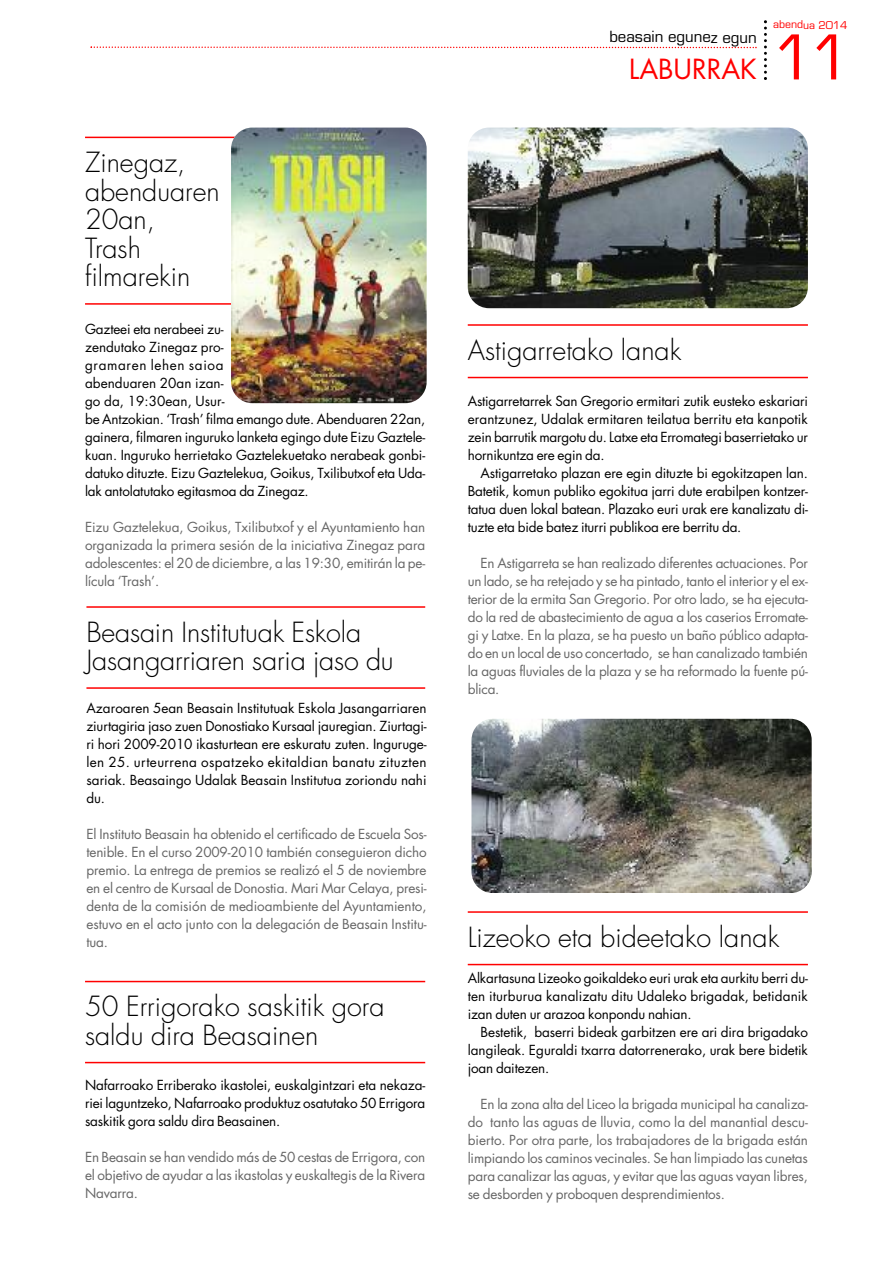
<style>
.page{position:relative;width:893px;height:1263px;background:#fff}
.page>*{position:absolute;margin:0;border:0;box-sizing:border-box;transform-origin:0 0}
.t1{font:60px "Eurostile";color:#f00}
.t2{font:300 27px/28.5px "Futura";color:#000}
.t3{font:27px "Futura";color:#f00}
.t4{font:15px "Eurostile";color:#000}
.t5{font:13.5px/18px "Futura";letter-spacing:-.01em;color:#000;text-align:justify}
.t6{font:13.5px/18px "Futura";letter-spacing:-.01em;color:#666;text-align:justify}
.t7{font:10.5px "Eurostile";letter-spacing:-.005em;color:#f00}
</style>
<div class="page">
<hr style="left:85px;top:981px;width:340px;height:1px;background:#f00">
<hr style="left:85px;top:1062px;width:340px;height:1px;background:#f00">
<hr style="left:468px;top:324px;width:340px;height:2px;background:#f00">
<hr style="left:468px;top:377px;width:340px;height:1px;background:#f00">
<hr style="left:86px;top:606px;width:339px;height:2px;background:#f00">
<hr style="left:86px;top:687px;width:339px;height:2px;background:#f00">
<img style="left:468px;top:128px;width:340px;height:180px;border-radius:21px">
<img style="left:471px;top:719px;width:341px;height:174px;border-radius:21px">
<hr style="left:468px;top:911px;width:340px;height:2px;background:#f00">
<hr style="left:468px;top:964px;width:340px;height:1px;background:#f00">
<svg style="left:91px;top:46px;width:666px;height:2px"></svg>
<svg style="left:764px;top:20px;width:3px;height:60px"></svg>
<hr style="left:85px;top:137px;width:272px;height:1px;background:#f00">
<hr style="left:85px;top:303px;width:272px;height:2px;background:#f00">
<img style="left:231px;top:128px;width:196px;height:275px;border-radius:21px">
<h2 class="t2" style="left:85px;top:150px;width:136px">Zinegaz, abenduaren<br>20an,<br>Trash filmarekin</h2>
<p class="t5" style="left:85px;top:322px;width:342px;text-align:left">Gazteei eta nerabeei zu-<br>zendutako Zinegaz pro-<br>gramaren lehen saioa<br>abenduaren 20an izan-<br>go da, 19:30ean, Usur-<br>be Antzokian. ‘Trash’ filma emango dute. Abenduaren 22an, gainera, filmaren inguruko lanketa egingo dute Eizu Gaztele&shy;kuan. Inguruko herrietako Gaztelekuetako nerabeak gonbi&shy;datuko dituzte. Eizu Gaztelekua, Goikus, Txilibutxof eta Uda&shy;lak antolatutako egitasmoa da Zinegaz.</p>
<p class="t6" style="left:85px;top:520px;width:342px">Eizu Gaztelekua, Goikus, Txilibutxof y el Ayuntamiento han organizada la primera sesión de la iniciativa Zinegaz para adolescentes: el 20 de diciembre, a las 19:30, emitirán la pe&shy;lícula ‘Trash’.</p>
<h2 class="t2" style="left:86px;top:620px;width:309px">Beasain Institutuak Eskola<br>Jasangarriaren saria jaso du</h2>
<p class="t5" style="left:86px;top:700px;width:342px">Azaroaren 5ean Beasain Institutuak Eskola Jasangarriaren ziurtagiria jaso zuen Donostiako Kursaal jauregian. Ziurtagi&shy;ri hori 2009-2010 ikasturtean ere eskuratu zuten. Inguruge&shy;len 25. urteurrena ospatzeko ekitaldian banatu zituzten sariak. Beasaingo Udalak Beasain Institutua zoriondu nahi du.</p>
<p class="t6" style="left:86px;top:826px;width:342px">El Instituto Beasain ha obtenido el certificado de Escuela Sos&shy;tenible. En el curso 2009-2010 también conseguieron dicho premio. La entrega de premios se realizó el 5 de noviembre en el centro de Kursaal de Donostia. Mari Mar Celaya, presi&shy;denta de la comisión de medioambiente del Ayuntamiento, estuvo en el acto junto con la delegación de Beasain Institu&shy;tua.</p>
<h2 class="t2" style="left:85px;top:994px;width:301px">50 Errigorako saskitik gora saldu dira Beasainen</h2>
<p class="t5" style="left:85px;top:1077px;width:342px">Nafarroako Erriberako ikastolei, euskalgintzari eta nekaza&shy;riei laguntzeko, Nafarroako produktuz osatutako 50 Errigora saskitik gora saldu dira Beasainen.</p>
<p class="t6" style="left:85px;top:1149px;width:342px">En Beasain se han vendido más de 50 cestas de Errigora, con el objetivo de ayudar a las ikastolas y euskaltegis de la Rivera Navarra.</p>
<p class="t4" style="left:609px;top:31px;width:149px">beasain egunez egun</p>
<h2 class="t3" style="left:629px;top:57px;width:129px">LABURRAK</h2>
<p class="t7" style="left:773px;top:21px;width:76px">abendua 2014</p>
<h1 class="t1" style="left:772px;top:34px;width:80px">11</h1>
<h2 class="t2" style="left:468px;top:338px;width:215px">Astigarretako lanak</h2>
<p class="t5" style="left:468px;top:393px;width:342px">Astigarretarrek San Gregorio ermitari zutik eusteko eskariari erantzunez, Udalak ermitaren teilatua berritu eta kanpotik zein barrutik margotu du. Latxe eta Erromategi baserrietako ur hornikuntza ere egin da.</p>
<p class="t5" style="left:468px;top:465px;width:342px;text-indent:13px">Astigarretako plazan ere egin dituzte bi egokitzapen lan.<br>Batetik, komun publiko egokitua jarri dute erabilpen kontzer&shy;tatua duen lokal batean. Plazako euri urak ere kanalizatu di&shy;tuzte eta bide batez iturri publikoa ere berritu da.</p>
<p class="t6" style="left:468px;top:555px;width:342px;text-indent:13px">En Astigarreta se han realizado diferentes actuaciones. Por un lado, se ha retejado y se ha pintado, tanto el interior y el ex&shy;terior de la ermita San Gregorio. Por otro lado, se ha ejecuta&shy;do la red de abastecimiento de agua a los caserios Erromate&shy;gi y Latxe. En la plaza, se ha puesto un baño público adapta&shy;do en un local de uso concertado, se han canalizado también la aguas fluviales de la plaza y se ha reformado la fuente pú&shy;blica.</p>
<h2 class="t2" style="left:468px;top:925px;width:313px">Lizeoko eta bideetako lanak</h2>
<p class="t5" style="left:468px;top:970px;width:342px">Alkartasuna Lizeoko goikaldeko euri urak eta aurkitu berri du&shy;ten iturburua kanalizatu ditu Udaleko brigadak, betidanik izan duten ur arazoa konpondu nahian.</p>
<p class="t5" style="left:468px;top:1024px;width:342px;text-indent:13px">Bestetik, baserri bideak garbitzen ere ari dira brigadako langileak. Eguraldi txarra datorrenerako, urak bere bidetik joan daitezen.</p>
<p class="t6" style="left:468px;top:1096px;width:342px;text-indent:13px">En la zona alta del Liceo la brigada municipal ha canaliza&shy;do tanto las aguas de lluvia, como la del manantial descu&shy;bierto. Por otra parte, los trabajadores de la brigada están limpiando los caminos vecinales. Se han limpiado las cunetas para canalizar las aguas, y evitar que las aguas vayan libres, se desborden y proboquen desprendimientos.</p>
</div>
